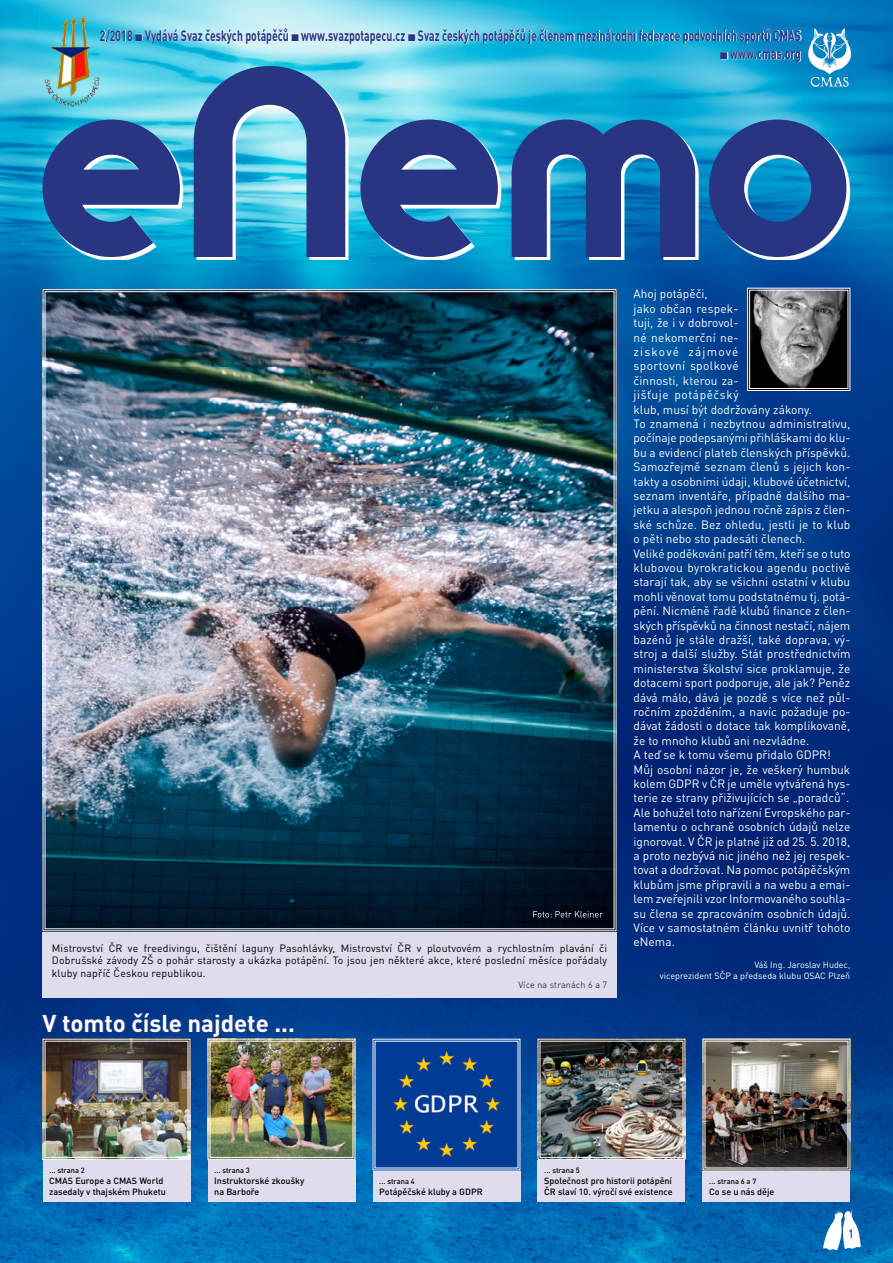
<style>
.page{position:relative;width:893px;height:1263px;background:#fff}
.page>*{position:absolute;margin:0;border:0;box-sizing:border-box;transform-origin:0 0}
.t1{font:700 24px "DIN Pro";color:#fff}
.t2{font:700 15px "DIN Pro";color:#283583;scale:.7 1}
.t3{font:12px/14.4px "DIN Pro Regular 2";color:#fff}
.t4{font:700 12px "DIN Pro";color:#283583;scale:.7 1}
.t5{font:10.5px/12.6px "DIN Pro Regular 2";letter-spacing:.015em;color:#000;text-align:justify}
.t6{font:500 9px/10.8px "DIN Pro";color:#000}
.t7{font:9px/10.8px "DIN Pro Regular 2";color:#fff;text-align:right}
.t8{font:300 9px "DIN Pro";letter-spacing:.015em;color:#000}
.t9{font:500 7.5px "DIN Pro";color:#000}
</style>
<div class="page">
<img style="left:0;top:0;width:893px;height:1263px">
<svg style="left:823px;top:1209px;width:38px;height:41px"></svg>
<svg style="left:104px;top:29px;width:697px;height:33px;background:#68cee7"></svg>
<svg style="left:45px;top:88px;width:805px;height:172px"></svg>
<svg style="left:43px;top:66px;width:803px;height:191px;background:#367eb4"></svg>
<svg style="left:44px;top:1014px;width:250px;height:24px;background:#0a3888"></svg>
<div style="left:43px;top:900px;width:574px;height:97px;background:#dedced"></div>
<img style="left:42px;top:289px;width:575px;height:643px">
<img style="left:39px;top:10px;width:65px;height:100px">
<img style="left:804px;top:29px;width:50px;height:59px">
<img style="left:806px;top:29px;width:46px;height:47px">
<div style="left:43px;top:1039px;width:147px;height:162px;background:#dedced"></div>
<img style="left:42px;top:1038px;width:149px;height:122px">
<div style="left:45px;top:1041px;width:143px;height:117px;border:1px solid #fff"></div>
<div style="left:207px;top:1039px;width:148px;height:162px;background:#dedced"></div>
<img style="left:207px;top:1038px;width:149px;height:122px">
<div style="left:209px;top:1041px;width:144px;height:117px;border:1px solid #fff"></div>
<div style="left:372px;top:1039px;width:148px;height:162px;background:#dedced"></div>
<svg style="left:372px;top:1038px;width:149px;height:133px;background:#1e5097"></svg>
<div style="left:537px;top:1039px;width:148px;height:162px;background:#dedced"></div>
<img style="left:537px;top:1038px;width:149px;height:122px">
<div style="left:539px;top:1041px;width:144px;height:117px;border:1px solid #fff"></div>
<div style="left:702px;top:1039px;width:148px;height:162px;background:#dedced"></div>
<img style="left:702px;top:1038px;width:149px;height:133px">
<svg style="left:747px;top:287px;width:104px;height:104px;background:#6c6d6f"></svg>
<div style="left:749px;top:290px;width:99px;height:99px;border:1px solid #fff"></div>
<svg style="left:533px;top:911px;width:70px;height:6px"></svg>
<p class="t2" style="left:100px;top:26px;width:1003px">2/2018 ■ Vydává Svaz českých potápěčů ■ www.svazpotapecu.cz ■ Svaz českých potápěčů je členem mezinárodní federace podvodních sportů CMAS</p>
<p class="t2" style="left:720px;top:44px;width:117px">■ www.cmas.org</p>
<p class="t5" style="left:52px;top:941px;width:557px">Mistrovství ČR ve freedivingu, čištění laguny Pasohlávky, Mistrovství ČR v ploutvovém a rychlostním plavání či Dobrušské závody ZŠ o pohár starosty a ukázka potápění. To jsou jen některé akce, které poslední měsíce pořádaly kluby napříč Českou republikou.</p>
<p class="t8" style="left:518px;top:977px;width:90px">Více na stranách 6 a 7</p>
<h1 class="t1" style="left:43px;top:1007px;width:254px">V tomto čísle najdete ...</h1>
<p class="t3" style="left:634px;top:287px;width:218px">Ahoj potápěči,<br>jako občan respek-<br>tuji, že i v dobrovol-<br>né nekomerční ne-<br>ziskové zájmové<br>sportovní spolkové<br>činnosti, kterou za-<br>jišťuje potápěčský<br>klub, musí být dodržovány zákony.<br>To znamená i nezbytnou administrativu, počínaje podepsanými přihláškami do klu&shy;bu a evidencí plateb členských příspěvků.<br>Samozřejmě seznam členů s jejich kon&shy;takty a osobními údaji, klubové účetnictví, seznam inventáře, případně dalšího ma&shy;jetku a alespoň jednou ročně zápis z člen&shy;ské schůze. Bez ohledu, jestli je to klub o pěti nebo sto padesáti členech.<br>Veliké poděkování patří těm, kteří se o tuto klubovou byrokratickou agendu poctivě starají tak, aby se všichni ostatní v klubu mohli věnovat tomu podstatnému tj. potá&shy;pění. Nicméně řadě klubů finance z člen&shy;ských příspěvků na činnost nestačí, nájem bazénů je stále dražší, také doprava, vý&shy;stroj a další služby. Stát prostřednictvím ministerstva školství sice proklamuje, že dotacemi sport podporuje, ale jak? Peněz dává málo, dává je pozdě s více než půl&shy;ročním zpožděním, a navíc požaduje po&shy;dávat žádosti o dotace tak komplikovaně, že to mnoho klubů ani nezvládne.<br>A teď se k tomu všemu přidalo GDPR!<br>Můj osobní názor je, že veškerý humbuk kolem GDPR v ČR je uměle vytvářená hys&shy;terie ze strany přiživujících se „poradců“.<br>Ale bohužel toto nařízení Evropského par&shy;lamentu o ochraně osobních údajů nelze ignorovat. V ČR je platné již od 25. 5. 2018, a proto nezbývá nic jiného než jej respek&shy;tovat a dodržovat. Na pomoc potápěčským klubům jsme připravili a na webu a emai&shy;lem zveřejnili vzor Informovaného souhla&shy;su člena se zpracováním osobních údajů.<br>Více v samostatném článku uvnitř tohoto eNema.</p>
<p class="t7" style="left:660px;top:959px;width:192px">Váš Ing. Jaroslav Hudec,<br>viceprezident SČP a předseda klubu OSAC Plzeň</p>
<p class="t9" style="left:49px;top:1166px;width:37px">... strana 2</p>
<p class="t6" style="left:49px;top:1175px;width:118px">CMAS Europe a CMAS World zasedaly v thajském Phuketu</p>
<p class="t9" style="left:214px;top:1166px;width:37px">... strana 3</p>
<p class="t6" style="left:214px;top:1175px;width:92px">Instruktorské zkoušky na Barboře</p>
<p class="t9" style="left:379px;top:1176px;width:37px">... strana 4</p>
<p class="t6" style="left:379px;top:1186px;width:105px">Potápěčské kluby a GDPR</p>
<p class="t9" style="left:544px;top:1166px;width:37px">... strana 5</p>
<p class="t6" style="left:544px;top:1175px;width:130px">Společnost pro historii potápění<br>ČR slaví 10. výročí své existence</p>
<p class="t9" style="left:709px;top:1176px;width:49px">... strana 6 a 7</p>
<p class="t6" style="left:709px;top:1186px;width:67px">Co se u nás děje</p>
<p class="t4" style="left:849px;top:1225px;width:8px">1</p>
</div>
